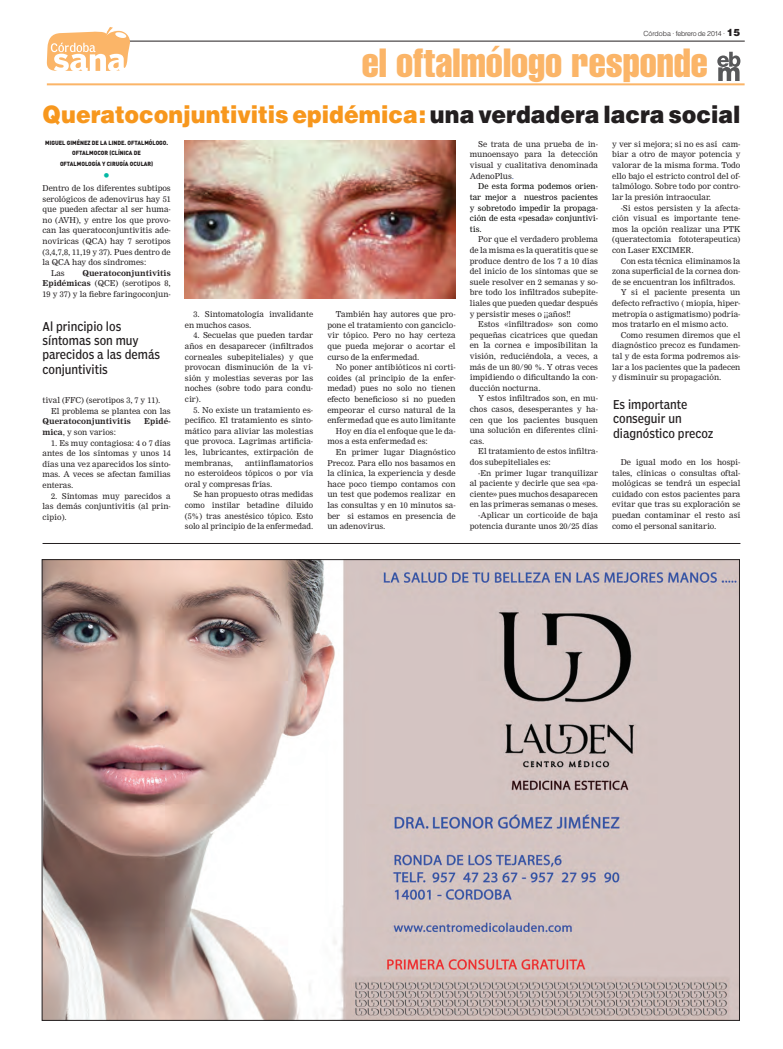
<style>
.page{position:relative;width:783px;height:1049px;background:#fff}
.page>*{position:absolute;margin:0;border:0;box-sizing:border-box;transform-origin:0 0}
.t1{font:extra-condensed 40px "Helvetica";color:#fbb568}
.t2{font:900 24px "Helvetica";color:#f7971d;scale:.92 1}
.t3{font:14px "DIN";color:#03b8a4}
.t4{font:condensed 12px/14.4px "Poynter Agate One";color:#231f20;scale:.94 1}
.t5{font:8px/10.6px "Nimrod";color:#231f20;text-align:justify}
.t6{font:8px/10.6px "Nimrod";color:#040503;text-align:justify}
.t7{font:700 8px "Nimrod";color:#231f20}
.t8{font:300 7px "Helvetica";letter-spacing:-.035em;color:#231f20}
.t9{font:900 6px/10.6px "DIN";color:#231f20;text-align:center;scale:.94 1}
.s1{font-weight:900;font-size:10px}
.s2{color:#231f20}
.s3{color:#3853a3}
.s4{font-weight:700}
</style>
<div class="page">
<hr style="left:43px;top:543px;width:697px;height:1px;background:#231f20">
<hr style="left:106px;top:41px;width:638px;height:1px;background:#231f20">
<svg style="left:47px;top:27px;width:83px;height:44px"></svg>
<hr style="left:47px;top:83px;width:697px;height:2px;background:#fbb568">
<svg style="left:717px;top:52px;width:23px;height:29px"></svg>
<img style="left:44px;top:561px;width:693px;height:457px">
<img style="left:185px;top:140px;width:270px;height:158px">
<p class="t8" style="left:643px;top:31px;width:98px">Córdoba · febrero de 2014 · <span class="s1">15</span></p>
<h1 class="t1" style="left:361px;top:48px;width:348px">el oftalmólogo responde</h1>
<h2 class="t2" style="left:43px;top:106px;width:760px">Queratoconjuntivitis epidémica: <span class="s2">una verdadera lacra social</span></h2>
<p class="t9" style="left:45px;top:138px;width:132px">MIGUEL GIMÉNEZ DE LA LINDE. OFTALMÓLOGO.<br>OFTALMOCOR (CLÍNICA DE<br>OFTALMOLOGÍA Y CIRUGÍA OCULAR)</p>
<h3 class="t3" style="left:103px;top:170px;width:9px">•</h3>
<p class="t5" style="left:43px;top:183px;width:130px">Dentro de los diferentes subtipos</p>
<p class="t5" style="left:43px;top:194px;width:130px">serológicos de adenovirus hay 51</p>
<p class="t5" style="left:43px;top:205px;width:130px">que pueden afectar al ser huma-</p>
<p class="t5" style="left:43px;top:215px;width:130px">no (AVH), y entre los que provo-</p>
<p class="t5" style="left:43px;top:226px;width:130px">can las queratoconjuntivitis ade-</p>
<p class="t5" style="left:43px;top:236px;width:130px">novíricas (QCA) hay 7 serotipos</p>
<p class="t5" style="left:43px;top:247px;width:130px">(3,4,7,8, 11,19 y 37). Pues dentro de</p>
<p class="t5" style="left:43px;top:258px;width:105px">la QCA hay dos síndromes:</p>
<p class="t5" style="left:51px;top:268px;width:15px">Las</p>
<p class="t5" style="left:612px;top:139px;width:130px">y ver si mejora; si no es así cam&shy;biar a otro de mayor potencia y valorar de la misma forma. Todo ello bajo el estricto control del of&shy;talmólogo. Sobre todo por contro&shy;lar la presión intraocular.</p>
<p class="t5" style="left:612px;top:203px;width:130px;text-indent:9px">-Si estos persisten y la afecta&shy;ción visual es importante tene&shy;mos la opción realizar una PTK (queratectomia fototerapeutica) con Laser EXCIMER.</p>
<p class="t5" style="left:620px;top:256px;width:121px">Con esta técnica eliminamos la</p>
<p class="t5" style="left:612px;top:266px;width:130px">zona superficial de la cornea don-</p>
<p class="t5" style="left:612px;top:277px;width:125px">de se encuentran los infiltrados.</p>
<p class="t5" style="left:620px;top:288px;width:121px">Y si el paciente presenta un</p>
<p class="t5" style="left:612px;top:298px;width:130px">defecto refractivo ( miopía, hiper-</p>
<p class="t5" style="left:612px;top:309px;width:130px">metropía o astigmatismo) podría-</p>
<p class="t5" style="left:612px;top:319px;width:118px">mos tratarlo en el mismo acto.</p>
<p class="t5" style="left:620px;top:330px;width:121px">Como resumen diremos que el</p>
<p class="t5" style="left:612px;top:341px;width:130px">diagnóstico precoz es fundamen-</p>
<p class="t5" style="left:612px;top:351px;width:130px">tal y de esta forma podremos ais-</p>
<p class="t5" style="left:612px;top:362px;width:130px">lar a los pacientes que la padecen</p>
<p class="t5" style="left:612px;top:372px;width:111px">y disminuir su propagación.</p>
<p class="t5" style="left:469px;top:139px;width:130px;text-indent:9px">Se trata de una prueba de in&shy;munoensayo para la detección visual y cualitativa denominada AdenoPlus<span class="s3">.</span></p>
<p class="t6" style="left:469px;top:182px;width:130px;text-indent:9px">De esta forma podemos orien&shy;tar mejor a nuestros pacientes y sobretodo impedir la propaga&shy;ción de esta «pesada» conjuntivi&shy;tis.</p>
<p class="t5" style="left:469px;top:235px;width:130px;text-indent:9px">Por que el verdadero problema de la misma es la queratitis que se produce dentro de los 7 a 10 días del inicio de los síntomas que se suele resolver en 2 semanas y so&shy;bre todo los infiltrados subepite&shy;liales que pueden quedar después y persistir meses o ¡¡años!!</p>
<p class="t5" style="left:469px;top:319px;width:130px;text-indent:9px">Estos «infiltrados» son como pequeñas cicatrices que quedan en la cornea e imposibilitan la visión, reduciéndola, a veces, a más de un 80/90 %. Y otras veces impidiendo o dificultando la con&shy;ducción nocturna.</p>
<p class="t5" style="left:469px;top:394px;width:130px;text-indent:9px">Y estos infiltrados son, en mu&shy;chos casos, desesperantes y ha&shy;cen que los pacientes busquen una solución en diferentes clíni&shy;cas.</p>
<p class="t5" style="left:469px;top:447px;width:130px;text-indent:9px">El tratamiento de estos infiltra&shy;dos subepiteliales es:</p>
<p class="t5" style="left:469px;top:468px;width:130px;text-align:right">-En primer lugar tranquilizar al paciente y decirle que sea «pa&shy;ciente» pues muchos desaparecen en las primeras semanas o meses. -Aplicar un corticoide de baja potencia durante unos 20/25 días</p>
<p class="t5" style="left:43px;top:268px;width:130px;text-indent:40px"><span class="s4">Queratoconjuntivitis Epidémicas</span> (QCE) (serotipos 8, 19 y 37) y la fiebre faringoconjun-</p>
<p class="t5" style="left:185px;top:310px;width:130px;text-indent:9px">3. Sintomatología invalidante en muchos casos.</p>
<p class="t5" style="left:185px;top:331px;width:130px;text-indent:9px">4. Secuelas que pueden tardar años en desaparecer (infiltrados corneales subepiteliales) y que provocan disminución de la vi&shy;sión y molestias severas por las noches (sobre todo para condu&shy;cir).</p>
<p class="t5" style="left:185px;top:405px;width:130px;text-indent:9px">5. No existe un tratamiento es&shy;pecífico. El tratamiento es sinto&shy;mático para aliviar las molestias que provoca. Lagrimas artificia&shy;les, lubricantes, extirpación de membranas,</p>
<p class="t5" style="left:327px;top:310px;width:130px;text-indent:9px">También hay autores que pro&shy;pone el tratamiento con ganciclo&shy;vir tópico. Pero no hay certeza que pueda mejorar o acortar el curso de la enfermedad.</p>
<p class="t5" style="left:336px;top:363px;width:121px">No poner antibióticos ni corti-</p>
<p class="t5" style="left:327px;top:373px;width:130px">coides (al principio de la enfer-</p>
<p class="t5" style="left:327px;top:384px;width:130px">medad) pues no solo no tienen</p>
<p class="t5" style="left:327px;top:394px;width:130px">efecto beneficioso si no pueden</p>
<p class="t5" style="left:327px;top:405px;width:130px">empeorar el curso natural de la</p>
<p class="t5" style="left:327px;top:416px;width:130px">enfermedad que es auto limitante</p>
<p class="t5" style="left:336px;top:426px;width:121px">Hoy en día el enfoque que le da-</p>
<p class="t5" style="left:327px;top:437px;width:102px">mos a esta enfermedad es:</p>
<p class="t5" style="left:336px;top:447px;width:121px">En primer lugar Diagnóstico</p>
<p class="t5" style="left:327px;top:458px;width:130px">Precoz. Para ello nos basamos en</p>
<p class="t5" style="left:327px;top:469px;width:130px">la clínica, la experiencia y desde</p>
<p class="t5" style="left:327px;top:479px;width:130px">hace poco tiempo contamos con</p>
<p class="t5" style="left:327px;top:490px;width:130px">un test que podemos realizar en</p>
<p class="t5" style="left:327px;top:500px;width:130px">las consultas y en 10 minutos sa-</p>
<p class="t5" style="left:327px;top:511px;width:130px">ber si estamos en presencia de</p>
<p class="t5" style="left:327px;top:522px;width:60px">un adenovirus.</p>
<h3 class="t4" style="left:43px;top:320px;width:127px">Al principio los síntomas son muy parecidos a las demás conjuntivitis</h3>
<p class="t5" style="left:51px;top:395px;width:121px;text-indent:-9px">tival (FFC) (serotipos 3, 7 y 11).<br>El problema se plantea con las</p>
<p class="t7" style="left:43px;top:418px;width:90px">Queratoconjuntivitis</p>
<p class="t7" style="left:144px;top:418px;width:28px">Epidé-</p>
<p class="t5" style="left:43px;top:427px;width:75px"><span class="s4">mica</span>, y son varios:</p>
<p class="t5" style="left:43px;top:438px;width:130px;text-indent:9px">1. Es muy contagiosa: 4 o 7 días antes de los síntomas y unos 14 días una vez aparecidos los sínto&shy;mas. A veces se afectan familias enteras.</p>
<p class="t5" style="left:43px;top:491px;width:130px;text-indent:9px">2. Síntomas muy parecidos a las demás conjuntivitis (al prin&shy;cipio).</p>
<h3 class="t4" style="left:613px;top:398px;width:108px">Es importante conseguir un diagnóstico precoz</h3>
<p class="t5" style="left:612px;top:457px;width:130px;text-indent:9px">De igual modo en los hospi&shy;tales, clínicas o consultas oftal&shy;mológicas se tendrá un especial cuidado con estos pacientes para evitar que tras su exploración se puedan contaminar el resto así como el personal sanitario.</p>
<p class="t5" style="left:185px;top:458px;width:130px;text-indent:60px">antiinflamatorios no esteroideos tópicos o por vía oral y compresas frías.</p>
<p class="t5" style="left:185px;top:490px;width:130px;text-indent:9px">Se han propuesto otras medidas como instilar betadine diluido (5%) tras anestésico tópico. Esto solo al principio de la enfermedad.</p>
</div>
